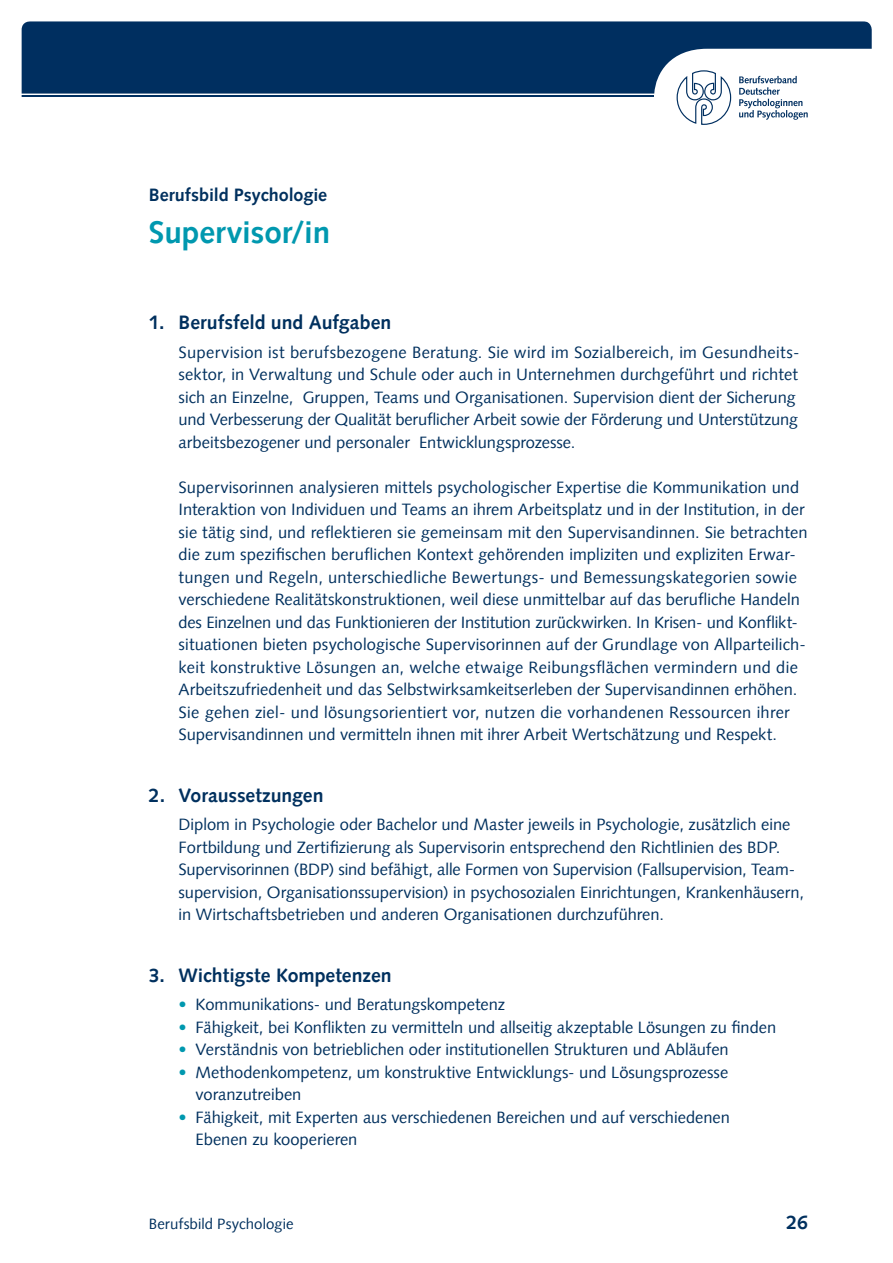
<style>
.page{position:relative;width:893px;height:1263px;background:#fff}
.page>*{position:absolute;margin:0;border:0;box-sizing:border-box;transform-origin:0 0}
.t1{font:700 31.5px "Syntax LT";letter-spacing:-.005em;color:#0098af}
.t2{font:700 19.5px "Syntax LT";color:#00305e}
.t3{font:700 18px "Syntax LT";letter-spacing:-.005em;color:#00305e}
.t4{font:16.5px/22.5px "Syntax LT";color:#00305e}
.t5{font:15px "Syntax LT";letter-spacing:.005em;color:#00305e}
.s1{color:#0098af}
</style>
<div class="page">
<svg style="left:22px;top:21px;width:850px;height:73px;fill:#002f60"></svg>
<hr style="left:22px;top:95px;width:632px;height:2px;background:#002f60">
<svg style="left:677px;top:70px;width:54px;height:55px"></svg>
<svg style="left:739px;top:76px;width:69px;height:44px"></svg>
<p class="t3" style="left:149px;top:184px;width:180px">Berufsbild Psychologie</p>
<h1 class="t1" style="left:149px;top:214px;width:183px">Supervisor/in</h1>
<p class="t2" style="left:149px;top:311px;width:244px">1. Berufsfeld und Aufgaben</p>
<p class="t4" style="left:179px;top:341px;width:621px">Supervision ist berufsbezogene Beratung. Sie wird im Sozialbereich, im Gesundheits&shy;sektor, in Verwaltung und Schule oder auch in Unternehmen durchgeführt und richtet sich an Einzelne, Gruppen, Teams und Organisationen. Supervision dient der Sicherung und Verbesserung der Qualität beruflicher Arbeit sowie der Förderung und Unterstützung arbeitsbezogener und personaler Entwicklungsprozesse.</p>
<p class="t4" style="left:179px;top:476px;width:630px">Supervisorinnen analysieren mittels psychologischer Expertise die Kommunikation und Interaktion von Individuen und Teams an ihrem Arbeitsplatz und in der Institution, in der sie tätig sind, und reflektieren sie gemeinsam mit den Supervisandinnen. Sie betrachten die zum spezifischen beruflichen Kontext gehörenden impliziten und expliziten Erwar&shy;tungen und Regeln, unterschiedliche Bewertungs- und Bemessungskategorien sowie verschiedene Realitätskonstruktionen, weil diese unmittelbar auf das beruf-l iche Handeln des Einzelnen und das Funktionieren der Institution zurückwirken. In Krisen- und Konflikt&shy;situationen bieten psychologische Supervisorinnen auf der Grundlage von Allparteilich&shy;keit konstruktive Lösungen an, welche etwaige Reibungsflächen vermindern und die Arbeitszufriedenheit und das Selbstwirksamkeitserleben der Supervisandinnen erhöhen.<br>Sie gehen ziel- und lösungsorientiert vor, nutzen die vorhandenen Ressourcen ihrer Supervisandinnen und vermitteln ihnen mit ihrer Arbeit Wertschätzung und Respekt.</p>
<p class="t2" style="left:149px;top:784px;width:176px">2. Voraussetzungen</p>
<p class="t4" style="left:179px;top:813px;width:627px">Diplom in Psychologie oder Bachelor und Master jeweils in Psychologie, zusätzlich eine Fortbildung und Zertifizierung als Supervisorin entsprechend den Richtlinien des BDP.<br>Supervisorinnen (BDP) sind befähigt, alle Formen von Supervision (Fallsupervision, Team&shy;supervision, Organisationssupervision) in psychosozialen Einrichtungen, Krankenhäusern, in Wirtschaftsbetrieben und anderen Organisationen durchzuführen.</p>
<p class="t2" style="left:149px;top:964px;width:244px">3. Wichtigste Kompetenzen</p>
<p class="t4" style="left:179px;top:993px;width:328px"><span class="s1">•</span> Kommunikations- und Beratungskompetenz</p>
<p class="t4" style="left:179px;top:1016px;width:599px"><span class="s1">•</span> Fähigkeit, bei Konflikten zu vermitteln und allseitig akzeptable Lösungen zu finden</p>
<p class="t4" style="left:179px;top:1038px;width:552px"><span class="s1">•</span> Verständnis von betrieblichen oder institutionellen Strukturen und Abläufen</p>
<p class="t4" style="left:196px;top:1061px;width:534px;text-indent:-17px"><span class="s1">•</span> Methodenkompetenz, um konstruktive Entwicklungs- und Lösungsprozesse voranzutreiben</p>
<p class="t4" style="left:196px;top:1106px;width:536px;text-indent:-17px"><span class="s1">•</span> Fähigkeit, mit Experten aus verschiedenen Bereichen und auf verschiedenen<br>Ebenen zu kooperieren</p>
<p class="t5" style="left:149px;top:1215px;width:146px">Berufsbild Psychologie</p>
<p class="t2" style="left:786px;top:1211px;width:23px">26</p>
</div>
